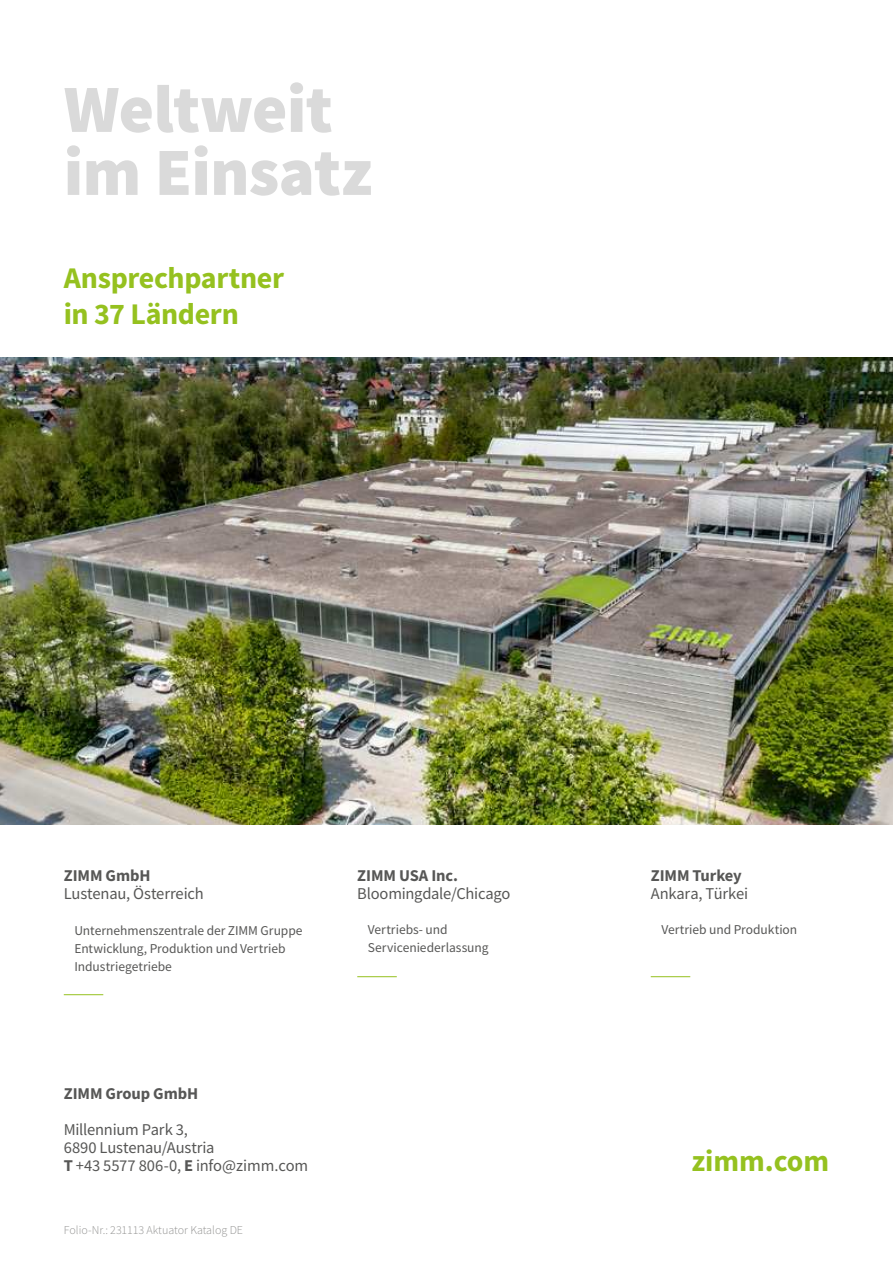
<style>
.page{position:relative;width:893px;height:1263px;background:#fff}
.page>*{position:absolute;margin:0;border:0;box-sizing:border-box;transform-origin:0 0}
.t1{font:900 67.5px/63px "Source Sans Pro";letter-spacing:-.01em;color:#dadada}
.t2{font:700 30px/36px "Source Sans Pro";letter-spacing:-.01em;color:#95c11f}
.t3{font:16.5px/18px "Source Sans Pro";letter-spacing:-.015em;color:#575756}
.t4{font:700 16.5px "Source Sans Pro";letter-spacing:-.005em;color:#575756}
.t5{font:13.5px/18px "Source Sans Pro";color:#575756}
.t6{font:300 12px "Source Sans Pro";color:#929291}
.s1{font-weight:700}
</style>
<div class="page">
<img style="left:0;top:357px;width:893px;height:468px">
<hr style="left:357px;top:976px;width:40px;height:1px;background:#95c11f">
<hr style="left:651px;top:976px;width:39px;height:1px;background:#95c11f">
<hr style="left:64px;top:994px;width:39px;height:1px;background:#95c11f">
<h1 class="t1" style="left:64px;top:83px;width:310px">Weltweit im Einsatz</h1>
<h2 class="t2" style="left:64px;top:261px;width:222px">Ansprechpartner in 37 Ländern</h2>
<p class="t4" style="left:64px;top:867px;width:88px">ZIMM GmbH</p>
<p class="t3" style="left:64px;top:886px;width:141px">Lustenau, Österreich</p>
<p class="t4" style="left:357px;top:867px;width:102px">ZIMM USA Inc.</p>
<p class="t3" style="left:357px;top:886px;width:155px">Bloomingdale/Chicago</p>
<p class="t5" style="left:74px;top:922px;width:230px">Unternehmenszentrale der ZIMM Gruppe<br>Entwicklung, Produktion und Vertrieb<br>Industriegetriebe</p>
<p class="t5" style="left:368px;top:922px;width:122px">Vertriebs- und<br>Serviceniederlassung</p>
<p class="t4" style="left:64px;top:1085px;width:136px">ZIMM Group GmbH</p>
<p class="t3" style="left:64px;top:1121px;width:246px">Millennium Park 3,<br>6890 Lustenau/Austria<br><span class="s1">T</span> +43 5577 806-0, <span class="s1">E</span> info@zimm.com</p>
<p class="t6" style="left:64px;top:1225px;width:181px">Folio-Nr.: 231113 Aktuator Katalog DE</p>
<p class="t4" style="left:651px;top:867px;width:92px">ZIMM Turkey</p>
<p class="t3" style="left:651px;top:886px;width:99px">Ankara, Türkei</p>
<p class="t5" style="left:661px;top:922px;width:137px">Vertrieb und Produktion</p>
<h2 class="t2" style="left:691px;top:1144px;width:139px">zimm.com</h2>
</div>
